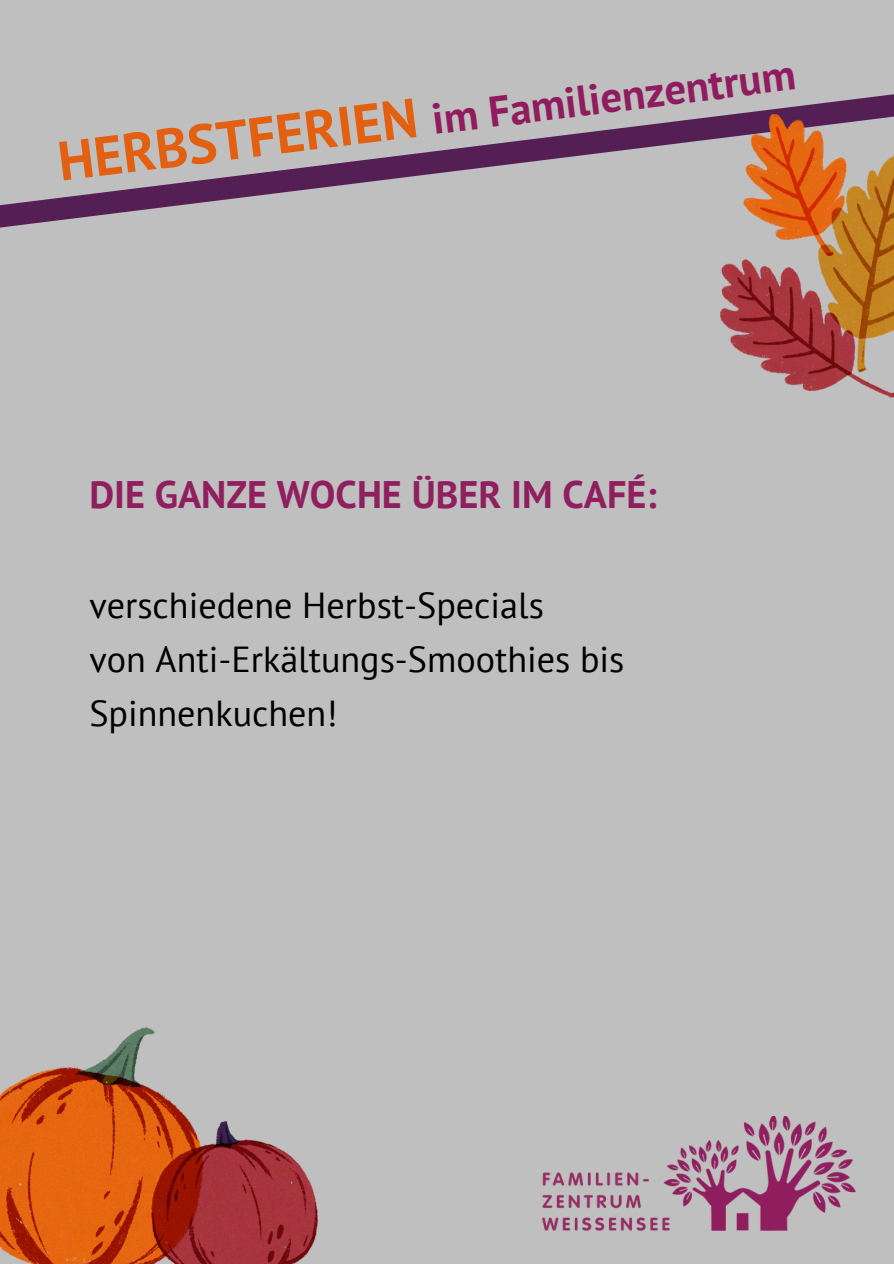
<style>
.page{position:relative;width:894px;height:1264px;background:#fff}
.page>*{position:absolute;margin:0;border:0;box-sizing:border-box;transform-origin:0 0}
.t1{font:700 55.05px "PT Sans";color:#e36010}
.t2{font:700 42.6px "PT Sans";color:#901c5f}
.t3{font:700 38.25px "PT Sans";color:#901f5f}
.t4{font:36.15px/53.7px "PT Sans";color:#000}
</style>
<div class="page">
<div style="left:0;top:0;width:893px;height:1263px;background:#bfbfbf"></div>
<img style="left:542px;top:1116px;width:313px;height:114px">
<svg style="left:0;top:94px;width:893px;height:304px"></svg>
<img style="left:0;top:1027px;width:317px;height:236px">
<img style="left:720px;top:115px;width:173px;height:282px">
<h1 class="t1" style="left:54px;top:125px;width:363px;rotate:-7deg">HERBSTFERIEN</h1>
<h2 class="t2" style="left:429px;top:91px;width:367px;rotate:-7deg">im Familienzentrum</h2>
<p class="t3" style="left:89px;top:468px;width:568px">DIE GANZE WOCHE ÜBER IM CAFÉ:</p>
<p class="t4" style="left:89px;top:578px;width:456px">verschiedene Herbst-Specials</p>
<p class="t4" style="left:89px;top:632px;width:536px">von Anti-Erkältungs-Smoothies bis<br>Spinnenkuchen!</p>
</div>
